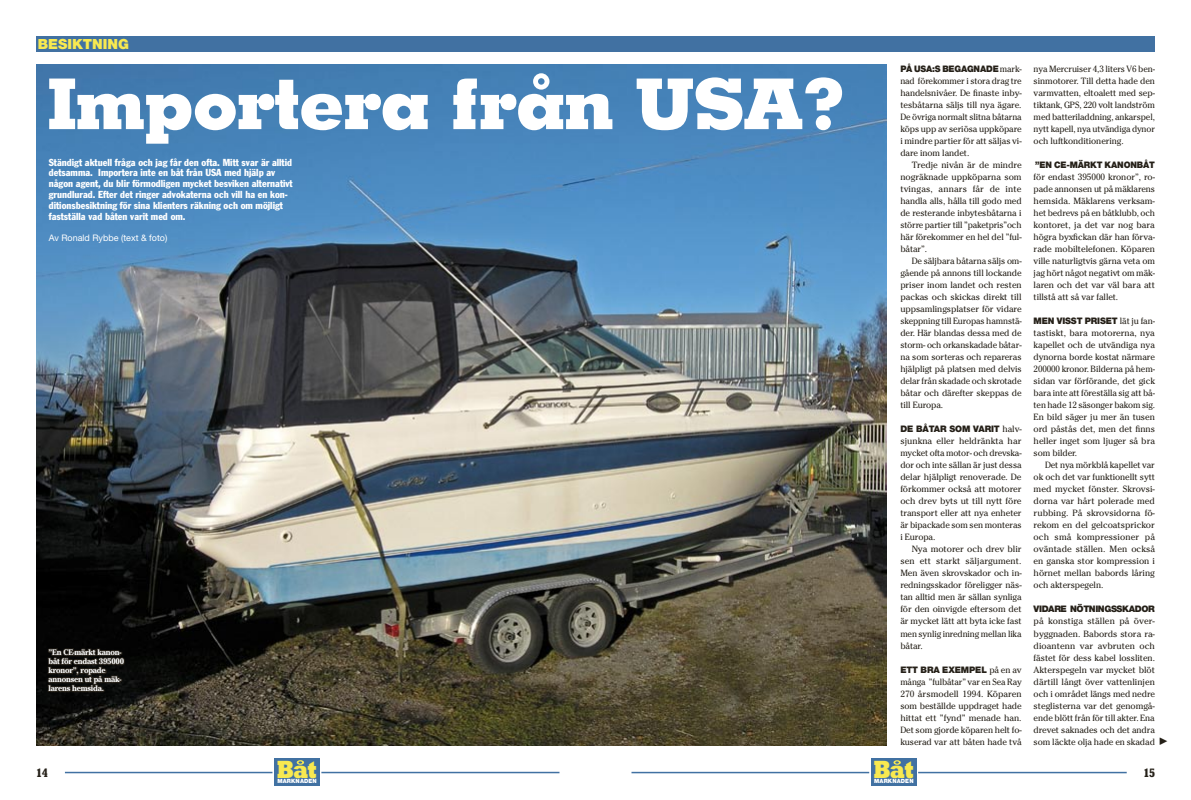
<style>
.page{position:relative;width:1191px;height:800px;background:#fff}
.page>*{position:absolute;margin:0;border:0;box-sizing:border-box;transform-origin:0 0}
._0_Rubrik{font:800 70px "Memphis";letter-spacing:-.03em;color:#fff}
.t1{font:800 25.3px "Rockwell";letter-spacing:-.03em;color:#f8e950;scale:.8 1}
._5_Vinjett{font:900 14px "Helvetica Neue";color:#f8e950}
._0_Rubrik-2{font:700 condensed 12px "Rockwell";color:#252018;scale:1.2 1}
._1_Ingress{font:condensed 10px/10.8px "Franklin Gothic";color:#fff}
._3_Brödtext{font:9px/12px "Cheltenham";letter-spacing:-.01em;color:#252018;text-align:justify}
._3_Brödtext-2{font:9px/12px "Cheltenham";letter-spacing:-.01em;color:#252018;text-align:justify;scale:.96 1}
._2_Byline{font:9px "Helvetica Neue";color:#fff}
._4_Bildtext{font:700 8px/9px "Cheltenham";letter-spacing:-.025em;color:#fff}
.t2{font:900 5.8px "Helvetica Neue";letter-spacing:.025em;color:#fff;scale:.96 1}
.s1{font-family:"Helvetica Neue";font-weight:900}
</style>
<div class="page">
<hr style="left:65px;top:771px;width:494px;height:2px;background:#4171a2">
<div style="left:272px;top:770px;width:49px;height:4px;border:1px solid #fff"></div>
<div style="left:274px;top:758px;width:46px;height:28px;background:#4171a2"></div>
<svg style="left:297px;top:760px;width:7px;height:4px"></svg>
<hr style="left:631px;top:771px;width:495px;height:2px;background:#4171a2">
<div style="left:869px;top:770px;width:49px;height:4px;border:1px solid #fff"></div>
<svg style="left:870px;top:758px;width:47px;height:28px"></svg>
<div style="left:871px;top:758px;width:45px;height:27px;background:#4171a2"></div>
<svg style="left:893px;top:760px;width:8px;height:4px"></svg>
<div style="left:36px;top:36px;width:1119px;height:15px;background:#4171a2"></div>
<img style="left:36px;top:64px;width:850px;height:681px">
<svg style="left:46px;top:645px;width:80px;height:52px;background:#16140f"></svg>
<p class="_5_Vinjett" style="left:38px;top:36px;width:93px">BESIKTNING</p>
<p class="_0_Rubrik" style="left:47px;top:59px;width:800px">Importera från USA?</p>
<p class="_1_Ingress" style="left:49px;top:156px;width:245px">Ständigt aktuell fråga och jag får den ofta. Mitt svar är alltid detsamma. Importera inte en båt från USA med hjälp av någon agent, du blir förmodligen mycket besviken alternativt grundlurad. Efter det ringer advokaterna och vill ha en kon&shy;ditionsbesiktning för sina klienters räkning och om möjligt fastställa vad båten varit med om.</p>
<p class="_2_Byline" style="left:49px;top:232px;width:120px">Av Ronald Rybbe (text &amp; foto)</p>
<p class="_4_Bildtext" style="left:48px;top:647px;width:77px">”En CE-märkt kanon&shy;båt för endast 395000 kronor”, ropade annonsen ut på mäk&shy;larens hemsida.</p>
<p class="_3_Brödtext-2" style="left:900px;top:63px;width:128px"><span class="s1">PÅ USA:S BEGAGNADE</span> mark&shy;nad förekommer i stora drag tre handelsnivåer. De finaste inby&shy;tesbåtarna säljs till nya ägare.<br>De övriga normalt slitna båtarna köps upp av seriösa uppköpare i mindre partier för att säljas vi&shy;dare inom landet.</p>
<p class="_3_Brödtext" style="left:900px;top:159px;width:123px;text-indent:11px">Tredje nivån är de mindre nogräknade uppköparna som tvingas, annars får de inte handla alls, hålla till godo med de resterande inbytesbåtarna i större partier till ”paketpris”och här förekommer en hel del ”ful&shy;båtar”.</p>
<p class="_3_Brödtext" style="left:900px;top:255px;width:123px;text-indent:11px">De säljbara båtarna säljs om&shy;gående på annons till lockande priser inom landet och resten packas och skickas direkt till uppsamlingsplatser för vidare skeppning till Europas hamnstä&shy;der. Här blandas dessa med de storm- och orkanskadade båtar&shy;na som sorteras och repareras hjälpligt på platsen med delvis delar från skadade och skrotade båtar och därefter skeppas de till Europa.</p>
<p class="_3_Brödtext" style="left:900px;top:423px;width:123px"><span class="s1">DE BÅTAR SOM VARIT</span> halv&shy;sjunkna eller heldränkta har mycket ofta motor- och drevska&shy;dor och inte sällan är just dessa delar hjälpligt renoverade. De förkommer också att motorer och drev byts ut till nytt före transport eller att nya enheter är bipackade som sen monteras i Europa.</p>
<p class="_3_Brödtext" style="left:900px;top:543px;width:123px;text-indent:11px">Nya motorer och drev blir sen ett starkt säljargument.<br>Men även skrovskador och in&shy;redningsskador föreligger näs&shy;tan alltid men är sällan synliga för den oinvigde eftersom det är mycket lätt att byta icke fast men synlig inredning mellan lika båtar.</p>
<p class="_3_Brödtext" style="left:900px;top:663px;width:123px"><span class="s1">ETT BRA EXEMPEL</span> på en av många ”fulbåtar” var en Sea Ray 270 årsmodell 1994. Köparen som beställde uppdraget hade hittat ett ”fynd” menade han.<br>Det som gjorde köparen helt fo&shy;kuserad var att båten hade två</p>
<p class="_3_Brödtext-2" style="left:1033px;top:63px;width:128px">nya Mercruiser 4,3 liters V6 ben&shy;sinmotorer. Till detta hade den varmvatten, eltoalett med sep&shy;tiktank, GPS, 220 volt landström med batteriladdning, ankarspel, nytt kapell, nya utvändiga dynor och luftkonditionering.</p>
<p class="_3_Brödtext" style="left:1033px;top:159px;width:123px"><span class="s1">”EN CE-MÄRKT KANONBÅT </span>för endast 395000 kronor”, ro&shy;pade annonsen ut på mäklarens hemsida. Mäklarens verksam&shy;het bedrevs på en båtklubb, och kontoret, ja det var nog bara högra byxfickan där han förva&shy;rade mobiltelefonen. Köparen ville naturligtvis gärna veta om jag hört något negativt om mäk&shy;laren och det var väl bara att tillstå att så var fallet.</p>
<p class="_3_Brödtext" style="left:1033px;top:315px;width:123px"><span class="s1">MEN VISST PRISET</span> lät ju fan&shy;tastiskt, bara motorerna, nya kapellet och de utvändiga nya dynorna borde kostat närmare 200000 kronor. Bilderna på hem&shy;sidan var förförande, det gick bara inte att föreställa sig att bå&shy;ten hade 12 säsonger bakom sig.<br>En bild säger ju mer än tusen ord påstås det, men det finns heller inget som ljuger så bra som bilder.</p>
<p class="_3_Brödtext" style="left:1033px;top:459px;width:123px;text-indent:11px">Det nya mörkblå kapellet var ok och det var funktionellt sytt med mycket fönster. Skrovsi&shy;dorna var hårt polerade med rubbing. På skrovsidorna fö&shy;rekom en del gelcoatsprickor och små kompressioner på oväntade ställen. Men också en ganska stor kompression i hörnet mellan babords låring och akterspegeln.</p>
<p class="_3_Brödtext" style="left:1033px;top:603px;width:123px"><span class="s1">VIDARE NÖTNINGSSKADOR </span>på konstiga ställen på över&shy;byggnaden. Babords stora ra&shy;dioantenn var avbruten och fästet för dess kabel lossliten.<br>Akterspegeln var mycket blöt därtill långt över vattenlinjen och i området längs med nedre steglisterna var det genomgå&shy;ende blött från för till akter. Ena drevet saknades och det andra som läckte olja hade en skadad</p>
<p class="t1" style="left:277px;top:753px;width:52px">Bat</p>
<p class="t2" style="left:277px;top:777px;width:43px">MARKNADEN</p>
<p class="t1" style="left:873px;top:753px;width:52px">Bat</p>
<p class="t2" style="left:874px;top:777px;width:43px">MARKNADEN</p>
<p class="_0_Rubrik-2" style="left:36px;top:765px;width:11px">14</p>
<p class="_0_Rubrik-2" style="left:1143px;top:765px;width:11px">15</p>
</div>
